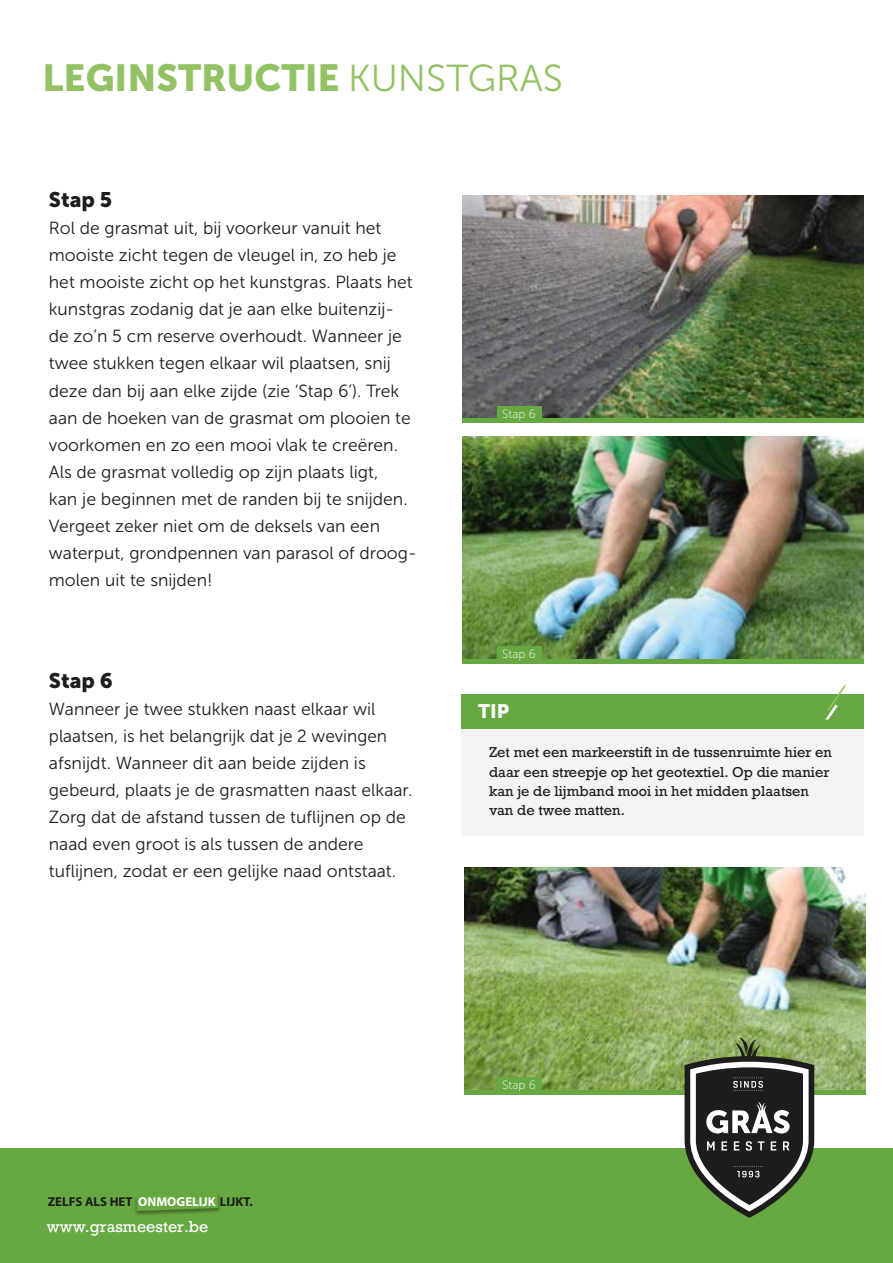
<style>
.page{position:relative;width:893px;height:1263px;background:#fff}
.page>*{position:absolute;margin:0;border:0;box-sizing:border-box;transform-origin:0 0}
.t1{font:37.5px "Museo Sans 900";color:#93c264}
.t2{font:21px "Museo Sans 900";color:#1d1d1b}
.t3{font:19.5px "Museo Sans 900";color:#fff}
.t4{font:17.55px/27px "Museo Sans 300";color:#1d1d1b}
.t5{font:15px "Rockwell";color:#fff}
.t6{font:13.5px/19.2px "Rockwell";color:#1d1d1b}
.t7{font:700 12.9px "Myriad Pro";color:#1d1d1b}
.t8{font:12px "Museo Sans 100";color:#fff}
.s1{font-family:"Museo Sans 300"}
.s2{color:#fff}
</style>
<div class="page">
<div style="left:0;top:1148px;width:893px;height:115px;background:#68a842"></div>
<img style="left:135px;top:1194px;width:86px;height:21px">
<svg style="left:136px;top:1194px;width:82px;height:17px"></svg>
<img style="left:462px;top:196px;width:402px;height:223px">
<hr style="left:462px;top:419px;width:402px;height:4px;background:#68a842">
<img style="left:462px;top:436px;width:402px;height:223px">
<hr style="left:462px;top:659px;width:402px;height:4px;background:#68a842">
<img style="left:464px;top:868px;width:401px;height:222px">
<div style="left:464px;top:1090px;width:401px;height:5px;background:#68a842"></div>
<div style="left:461px;top:694px;width:403px;height:142px;background:#f4f4f4"></div>
<div style="left:461px;top:694px;width:403px;height:34px;background:#68a842"></div>
<svg style="left:826px;top:685px;width:20px;height:34px"></svg>
<svg style="left:685px;top:1036px;width:129px;height:182px"></svg>
<div style="left:497px;top:406px;width:45px;height:17px;background:#68a842"></div>
<div style="left:497px;top:646px;width:45px;height:17px;background:#68a842"></div>
<div style="left:497px;top:1077px;width:45px;height:17px;background:#68a842"></div>
<h1 class="t1" style="left:43px;top:56px;width:522px">LEGINSTRUCTIE <span class="s1">KUNSTGRAS</span></h1>
<p class="t2" style="left:49px;top:188px;width:65px">Stap 5</p>
<p class="t4" style="left:49px;top:215px;width:369px">Rol de grasmat uit, bij voorkeur vanuit het mooiste zicht tegen de vleugel in, zo heb je het mooiste zicht op het kunstgras. Plaats het kunstgras zodanig dat je aan elke buitenzij&shy;de zo’n 5 cm reserve overhoudt. Wanneer je twee stukken tegen elkaar wil plaatsen, snij deze dan bij aan elke zijde (zie ‘Stap 6’). Trek aan de hoeken van de grasmat om plooien te voorkomen en zo een mooi vlak te creëren.<br>Als de grasmat volledig op zijn plaats ligt,<br>kan je beginnen met de randen bij te snijden.<br>Vergeet zeker niet om de deksels van een waterput, grondpennen van parasol of droog&shy;molen uit te snijden!</p>
<p class="t2" style="left:49px;top:668px;width:65px">Stap 6</p>
<p class="t4" style="left:49px;top:695px;width:365px">Wanneer je twee stukken naast elkaar wil plaatsen, is het belangrijk dat je 2 wevingen afsnijdt. Wanneer dit aan beide zijden is gebeurd, plaats je de grasmatten naast elkaar.<br>Zorg dat de afstand tussen de tuflijnen op de naad even groot is als tussen de andere tuflijnen, zodat er een gelijke naad ontstaat.</p>
<p class="t8" style="left:502px;top:407px;width:35px">Stap 6</p>
<p class="t8" style="left:502px;top:648px;width:35px">Stap 6</p>
<p class="t3" style="left:478px;top:700px;width:33px">TIP</p>
<p class="t6" style="left:489px;top:743px;width:345px">Zet met een markeerstift in de tussenruimte hier en daar een streepje op het geotextiel. Op die manier kan je de lijmband mooi in het midden plaatsen van de twee matten.</p>
<p class="t7" style="left:48px;top:1193px;width:206px">ZELFS ALS HET <span class="s2">ONMOGELIJK</span> LIJKT.</p>
<p class="t5" style="left:47px;top:1217px;width:163px">www.grasmeester.be</p>
<p class="t8" style="left:502px;top:1079px;width:35px">Stap 6</p>
</div>
